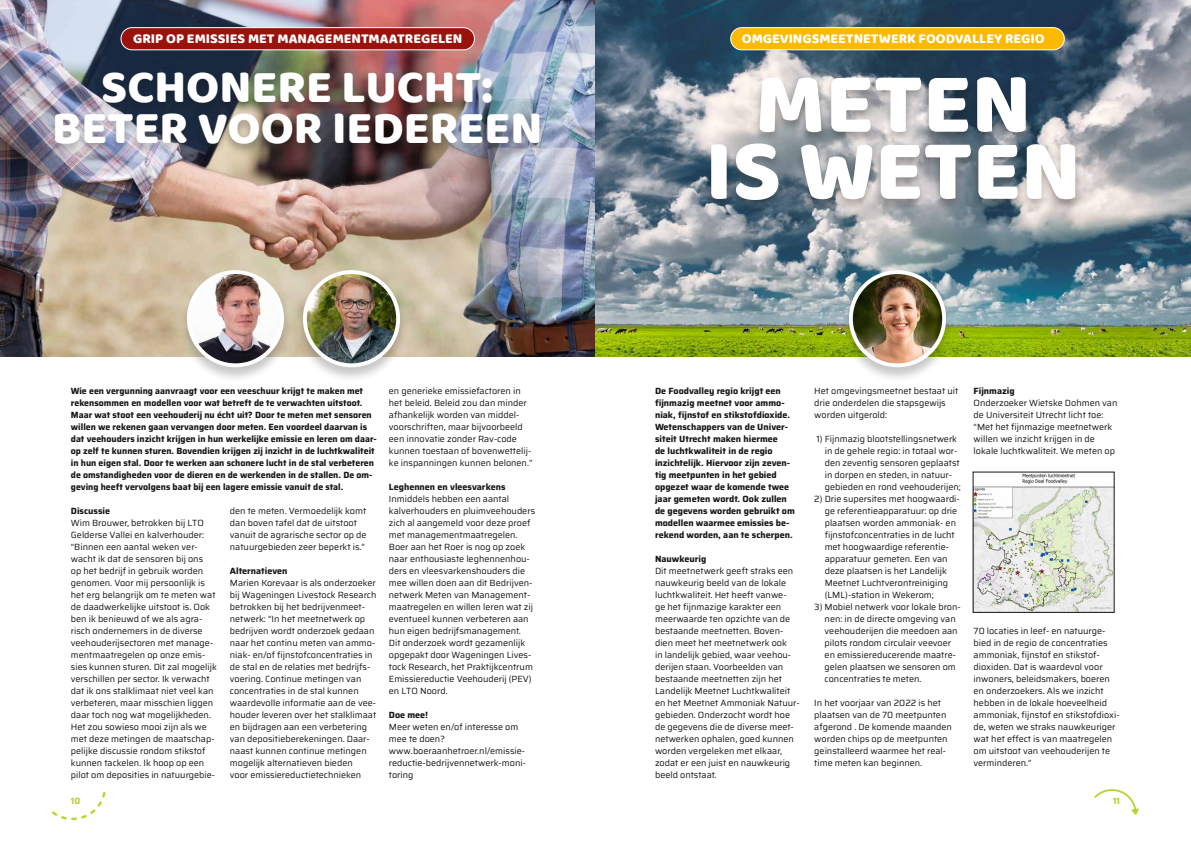
<style>
.page{position:relative;width:1191px;height:842px;background:#fff}
.page>*{position:absolute;margin:0;border:0;box-sizing:border-box;transform-origin:0 0}
.t1{font:88.3px/67px "Baloo";color:#fff;text-align:center}
.t2{font:47.3px/41.2px "Baloo";color:#fff;text-align:center}
.t3{font:14px "Baloo";color:#fff}
.t4{font:9px/12px "Saira";color:#181716}
.t5{font:700 9px/12px "Saira";color:#181716}
.t6{font:700 9px "Saira";color:#bdd12f}
</style>
<div class="page">
<img style="left:0;top:0;width:1191px;height:356px">
<div style="left:840px;top:269px;width:114px;height:113px;background:#181716;opacity:.24"></div>
<img style="left:851px;top:272px;width:93px;height:93px;border-radius:47px">
<div style="left:849px;top:270px;width:97px;height:97px;border:4px solid #fff;border-radius:50%"></div>
<div style="left:179px;top:269px;width:113px;height:113px;background:#181716;opacity:.24"></div>
<img style="left:189px;top:272px;width:93px;height:93px;border-radius:47px">
<div style="left:187px;top:270px;width:97px;height:97px;border:4px solid #fff;border-radius:50%"></div>
<div style="left:295px;top:269px;width:113px;height:113px;background:#181716;opacity:.24"></div>
<img style="left:305px;top:272px;width:93px;height:93px;border-radius:47px">
<div style="left:303px;top:270px;width:97px;height:97px;border:4px solid #fff;border-radius:50%"></div>
<img style="left:974px;top:473px;width:138px;height:138px">
<div style="left:48px;top:70px;width:499px;height:86px;background:#181716;opacity:.33"></div>
<div style="left:704px;top:75px;width:378px;height:137px;background:#181716;opacity:.33"></div>
<div style="left:121px;top:28px;width:353px;height:22px;background:#9a120c;border-radius:11px"></div>
<div style="left:120px;top:27px;width:355px;height:23px;border:1px solid #fff;border-radius:11px"></div>
<div style="left:730px;top:28px;width:334px;height:22px;background:#fbb900;border-radius:11px"></div>
<div style="left:730px;top:27px;width:334px;height:23px;border:1px solid #fff;border-radius:11px"></div>
<svg style="left:1094px;top:789px;width:44px;height:26px"></svg>
<svg style="left:52px;top:792px;width:54px;height:28px"></svg>
<h3 class="t3" style="left:133px;top:30px;width:331px">GRIP OP EMISSIES MET MANAGEMENTMAATREGELEN</h3>
<h3 class="t3" style="left:742px;top:30px;width:304px">OMGEVINGSMEETNETWERK FOODVALLEY REGIO</h3>
<h2 class="t2" style="left:52px;top:65px;width:492px">SCHONERE LUCHT:<br>BETER VOOR IEDEREEN</h2>
<p class="t5" style="left:71px;top:385px;width:307px">Wie een vergunning aanvraagt voor een veeschuur krijgt te maken met rekensommen en modellen voor wat betreft de te verwachten uitstoot.<br>Maar wat stoot een veehouderij nu écht uit? Door te meten met sensoren willen we rekenen gaan vervangen door meten. Een voordeel daarvan is dat veehouders inzicht krijgen in hun werkelijke emissie en leren om daar&shy;op zelf te kunnen sturen. Bovendien krijgen zij inzicht in de luchtkwaliteit in hun eigen stal. Door te werken aan schonere lucht in de stal verbeteren de omstandigheden voor de dieren en de werkenden in de stallen. De om&shy;geving heeft vervolgens baat bij een lagere emissie vanuit de stal.</p>
<p class="t5" style="left:71px;top:505px;width:41px">Discussie</p>
<p class="t4" style="left:71px;top:517px;width:147px">Wim Brouwer, betrokken bij LTO Gelderse Vallei en kalverhouder: “Binnen een aantal weken ver&shy;wacht ik dat de sensoren bij ons<br>op het bedrijf in gebruik worden genomen. Voor mij persoonlijk is het erg belangrijk om te meten wat de daadwerkelijke uitstoot is. Ook ben ik benieuwd of we als agra&shy;risch ondernemers in de diverse veehouderijsectoren met manage&shy;mentmaatregelen op onze emis&shy;sies kunnen sturen. Dit zal mogelijk verschillen per sector. Ik verwacht dat ik ons stalklimaat niet veel kan verbeteren, maar misschien liggen daar toch nog wat mogelijkheden.<br>Het zou sowieso mooi zijn als we met deze metingen de maatschap&shy;pelijke discussie rondom stikstof kunnen tackelen. Ik hoop op een pilot om deposities in natuurgebie-</p>
<p class="t4" style="left:230px;top:505px;width:138px">den te meten. Vermoedelijk komt dan boven tafel dat de uitstoot vanuit de agrarische sector op de natuurgebieden zeer beperkt is.”</p>
<p class="t5" style="left:230px;top:565px;width:59px">Alternatieven</p>
<p class="t4" style="left:230px;top:577px;width:148px">Marien Korevaar is als onderzoeker bij Wageningen Livestock Research betrokken bij het bedrijvenmeet&shy;netwerk: “In het meetnetwerk op bedrijven wordt onderzoek gedaan naar het continu meten van ammo&shy;niak- en/of fijnstofconcentraties in de stal en de relaties met bedrijfs&shy;voering. Continue metingen van concentraties in de stal kunnen waardevolle informatie aan de vee&shy;houder leveren over het stalklimaat en bijdragen aan een verbetering van depositieberekeningen. Daar&shy;naast kunnen continue metingen mogelijk alternatieven bieden<br>voor emissiereductietechnieken</p>
<p class="t4" style="left:389px;top:385px;width:145px">en generieke emissiefactoren in het beleid. Beleid zou dan minder afhankelijk worden van middel&shy;voorschriften, maar bijvoorbeeld een innovatie zonder Rav-code kunnen toestaan of bovenwettelij&shy;ke inspanningen kunnen belonen.”</p>
<p class="t5" style="left:389px;top:481px;width:118px">Leghennen en vleesvarkens</p>
<p class="t4" style="left:389px;top:493px;width:148px">Inmiddels hebben een aantal kalverhouders en pluimveehouders zich al aangemeld voor deze proef met managementmaatregelen.<br>Boer aan het Roer is nog op zoek naar enthousiaste leghennenhou&shy;ders en vleesvarkenshouders die mee willen doen aan dit Bedrijven&shy;netwerk Meten van Management&shy;maatregelen en willen leren wat zij eventueel kunnen verbeteren aan hun eigen bedrijfsmanagement.<br>Dit onderzoek wordt gezamenlijk opgepakt door Wageningen Lives&shy;tock Research, het Praktijkcentrum<br>Emissiereductie Veehouderij (PEV) en LTO Noord.</p>
<p class="t5" style="left:389px;top:709px;width:41px">Doe mee!</p>
<p class="t4" style="left:389px;top:721px;width:139px">Meer weten en/of interesse om mee te doen? www.boeraanhetroer.nl/emissie&shy;reductie-bedrijvennetwerk-moni&shy;toring</p>
<h1 class="t1" style="left:705px;top:68px;width:377px">METEN<br>IS WETEN</h1>
<p class="t5" style="left:655px;top:385px;width:141px">De Foodvalley regio krijgt een fijnmazig meetnet voor ammo&shy;niak, fijnstof en stikstofdioxide.<br>Wetenschappers van de Univer&shy;siteit Utrecht maken hiermee<br>de luchtkwaliteit in de regio inzichtelijk. Hiervoor zijn zeven&shy;tig meetpunten in het gebied opgezet waar de komende twee jaar gemeten wordt. Ook zullen de gegevens worden gebruikt om modellen waarmee emissies be&shy;rekend worden, aan te scherpen.</p>
<p class="t5" style="left:655px;top:553px;width:53px">Nauwkeurig</p>
<p class="t4" style="left:655px;top:565px;width:146px">Dit meetnetwerk geeft straks een nauwkeurig beeld van de lokale luchtkwaliteit. Het heeft vanwe-<br>ge het fijnmazige karakter een meerwaarde ten opzichte van de bestaande meetnetten. Boven&shy;dien meet het meetnetwerk ook<br>in landelijk gebied, waar veehou&shy;derijen staan. Voorbeelden van bestaande meetnetten zijn het<br>Landelijk Meetnet Luchtkwaliteit en het Meetnet Ammoniak Natuur&shy;gebieden. Onderzocht wordt hoe de gegevens die de diverse meet&shy;netwerken ophalen, goed kunnen worden vergeleken met elkaar, zodat er een juist en nauwkeurig beeld ontstaat.</p>
<p class="t4" style="left:814px;top:385px;width:145px">Het omgevingsmeetnet bestaat uit drie onderdelen die stapsgewijs worden uitgerold:</p>
<p class="t4" style="left:824px;top:433px;width:138px;text-indent:-8px">1) Fijnmazig blootstellingsnetwerk in de gehele regio: in totaal wor&shy;den zeventig sensoren geplaatst in dorpen en steden, in natuur&shy;gebieden en rond veehouderijen;</p>
<p class="t4" style="left:824px;top:493px;width:137px;text-indent:-10px">2) Drie supersites met hoogwaardi&shy;ge referentieapparatuur: op drie plaatsen worden ammoniak- en fijnstofconcentraties in de lucht met hoogwaardige referentie&shy;apparatuur gemeten. Een van deze plaatsen is het Landelijk<br>Meetnet Luchtverontreiniging (LML)-station in Wekerom;</p>
<p class="t4" style="left:824px;top:601px;width:138px;text-indent:-10px">3) Mobiel netwerk voor lokale bron&shy;nen: in de directe omgeving van veehouderijen die meedoen aan pilots rondom circulair veevoer en emissiereducerende maatre&shy;gelen plaatsen we sensoren om concentraties te meten.</p>
<p class="t4" style="left:814px;top:697px;width:139px">In het voorjaar van 2022 is het plaatsen van de 70 meetpunten afgerond . De komende maanden worden chips op de meetpunten geïnstalleerd waarmee het real&shy;time meten kan beginnen.</p>
<p class="t5" style="left:973px;top:385px;width:43px">Fijnmazig</p>
<p class="t4" style="left:973px;top:397px;width:145px">Onderzoeker Wietske Dohmen van de Universiteit Utrecht licht toe: “Met het fijnmazige meetnetwerk willen we inzicht krijgen in de lokale luchtkwaliteit. We meten op</p>
<p class="t4" style="left:973px;top:625px;width:148px">70 locaties in leef- en natuurge&shy;bied in de regio de concentraties ammoniak, fijnstof en stikstof&shy;dioxiden. Dat is waardevol voor inwoners, beleidsmakers, boeren en onderzoekers. Als we inzicht hebben in de lokale hoeveelheid ammoniak, fijnstof en stikstofdioxi&shy;de, weten we straks nauwkeuriger wat het effect is van maatregelen om uitstoot van veehouderijen te verminderen.”</p>
<p class="t6" style="left:71px;top:794px;width:11px">10</p>
<p class="t6" style="left:1113px;top:794px;width:9px">11</p>
</div>
